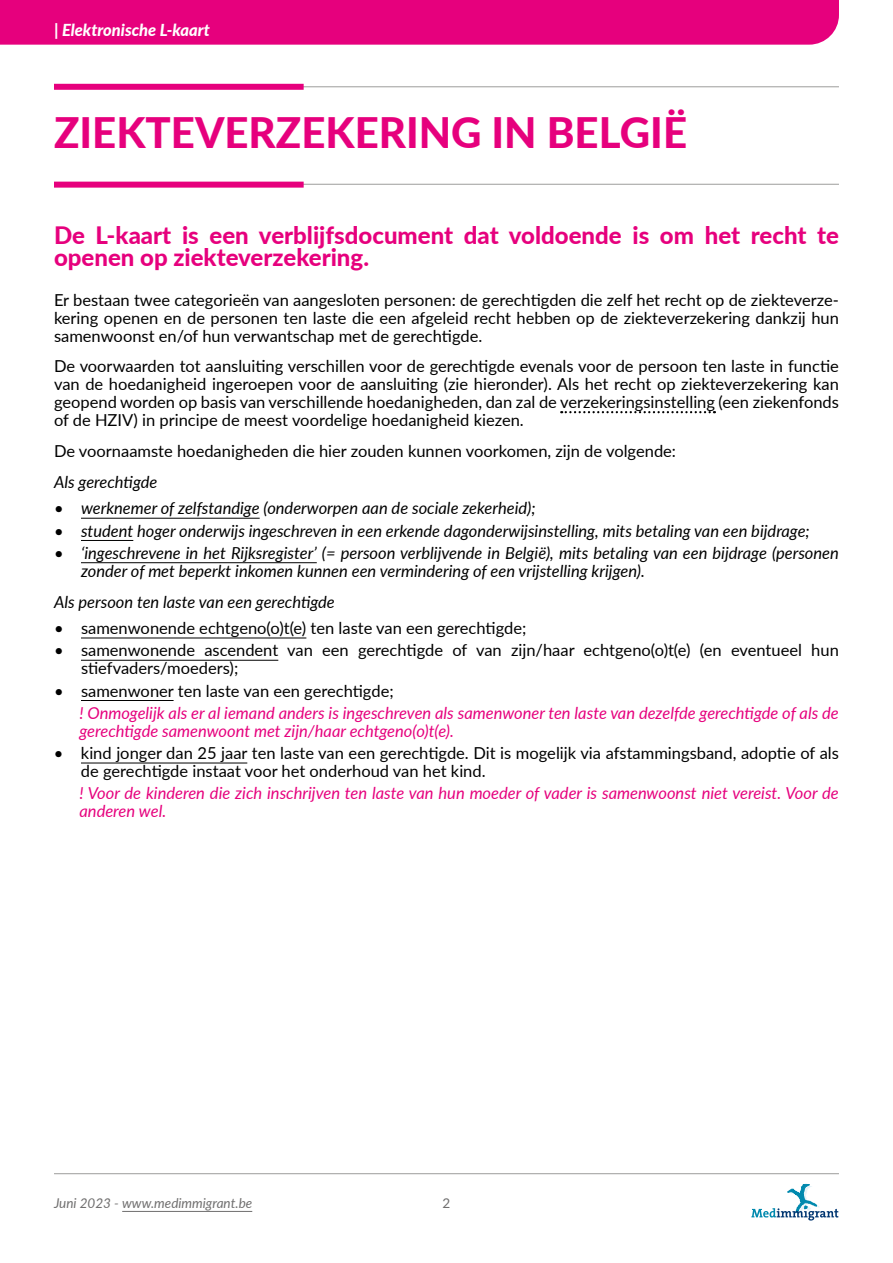
<style>
.page{position:relative;width:893px;height:1263px;background:#fff}
.page>*{position:absolute;margin:0;border:0;box-sizing:border-box;transform-origin:0 0}
.t1{font:900 42px "Lato";color:#e6007d}
.t2{font:900 24px/22.5px "Lato";color:#e6007d}
.t3{font:16.5px/18px "Lato";color:#000;text-align:justify}
.t4{font:italic 16.5px/18px "Lato";color:#000}
.t5{font:italic 16.5px/18px "Lato";color:#e6007d}
.t6{font:italic 900 16.5px "Lato";color:#fff}
.t7{font:italic 13.5px "Lato";color:#706f6f}
.t8{font:13.5px "Lato";color:#706f6f}
</style>
<div class="page">
<hr style="left:54px;top:86px;width:785px;height:1px;background:#9d9d9c">
<div style="left:54px;top:84px;width:250px;height:6px;background:#e6007d"></div>
<hr style="left:54px;top:184px;width:785px;height:1px;background:#9d9d9c">
<div style="left:54px;top:182px;width:250px;height:6px;background:#e6007d"></div>
<svg style="left:561px;top:411px;width:154px;height:2px"></svg>
<hr style="left:81px;top:518px;width:179px;height:1px;background:#000">
<hr style="left:81px;top:540px;width:52px;height:1px;background:#000">
<hr style="left:81px;top:562px;width:236px;height:1px;background:#000">
<hr style="left:81px;top:638px;width:225px;height:1px;background:#000">
<hr style="left:81px;top:660px;width:197px;height:1px;background:#000">
<hr style="left:81px;top:700px;width:93px;height:1px;background:#000">
<hr style="left:81px;top:763px;width:166px;height:1px;background:#000">
<div style="left:0;top:0;width:839px;height:45px;background:#e6007d"></div>
<hr style="left:54px;top:1173px;width:785px;height:1px;background:#9d9d9c">
<svg style="left:751px;top:1184px;width:87px;height:36px"></svg>
<hr style="left:122px;top:1211px;width:130px;height:1px;background:#706f6f">
<p class="t6" style="left:54px;top:18px;width:157px">| Elektronische L-kaart</p>
<h1 class="t1" style="left:54px;top:101px;width:635px">ZIEKTEVERZEKERING IN BELGIË</h1>
<h2 class="t2" style="left:54px;top:223px;width:786px">De L-kaart is een verblijfsdocument dat voldoende is om het recht te openen op ziekteverzekering.</h2>
<p class="t3" style="left:54px;top:290px;width:786px">Er bestaan twee categorieën van aangesloten personen: de gerechtigden die zelf het recht op de ziekteverze&shy;kering openen en de personen ten laste die een afgeleid recht hebben op de ziekteverzekering dankzij hun samenwoonst en/of hun verwantschap met de gerechtigde.</p>
<p class="t3" style="left:54px;top:357px;width:786px">De voorwaarden tot aansluiting verschillen voor de gerechtigde evenals voor de persoon ten laste in functie van de hoedanigheid ingeroepen voor de aansluiting (zie hieronder). Als het recht op ziekteverzekering kan geopend worden op basis van verschillende hoedanigheden, dan zal de verzekeringsinstelling (een ziekenfonds of de HZIV) in principe de meest voordelige hoedanigheid kiezen.</p>
<p class="t3" style="left:54px;top:441px;width:624px">De voornaamste hoedanigheden die hier zouden kunnen voorkomen, zijn de volgende:</p>
<p class="t4" style="left:54px;top:472px;width:105px">Als gerechtigde</p>
<p class="t4" style="left:54px;top:499px;width:483px">• werknemer of zelfstandige (onderworpen aan de sociale zekerheid);</p>
<p class="t4" style="left:54px;top:521px;width:757px">• student hoger onderwijs ingeschreven in een erkende dagonderwijsinstelling, mits betaling van een bijdrage;</p>
<p class="t4" style="left:81px;top:543px;width:759px;text-indent:-27px">• ‘ingeschrevene in het Rijksregister’ (= persoon verblijvende in België), mits betaling van een bijdrage (personen zonder of met beperkt inkomen kunnen een vermindering of een vrijstelling krijgen).</p>
<p class="t4" style="left:54px;top:592px;width:282px">Als persoon ten laste van een gerechtigde</p>
<p class="t3" style="left:54px;top:618px;width:474px">• samenwonende echtgeno(o)t(e) ten laste van een gerechtigde;</p>
<p class="t3" style="left:81px;top:641px;width:759px;text-indent:-27px">• samenwonende ascendent van een gerechtigde of van zijn/haar echtgeno(o)t(e) (en eventueel hun stiefvaders/moeders);</p>
<p class="t3" style="left:54px;top:681px;width:341px">• samenwoner ten laste van een gerechtigde;</p>
<p class="t5" style="left:79px;top:703px;width:761px">! Onmogelijk als er al iemand anders is ingeschreven als samenwoner ten laste van dezelfde gerechtigde of als de gerechtigde samenwoont met zijn/haar echtgeno(o)t(e).</p>
<p class="t3" style="left:81px;top:743px;width:759px;text-indent:-27px">• kind jonger dan 25 jaar ten laste van een gerechtigde. Dit is mogelijk via afstammingsband, adoptie of als de gerechtigde instaat voor het onderhoud van het kind.</p>
<p class="t5" style="left:79px;top:784px;width:761px">! Voor de kinderen die zich inschrijven ten laste van hun moeder of vader is samenwoonst niet vereist. Voor de anderen wel.</p>
<p class="t7" style="left:54px;top:1194px;width:200px">Juni 2023 - www.medimmigrant.be</p>
<p class="t8" style="left:443px;top:1194px;width:9px">2</p>
</div>
